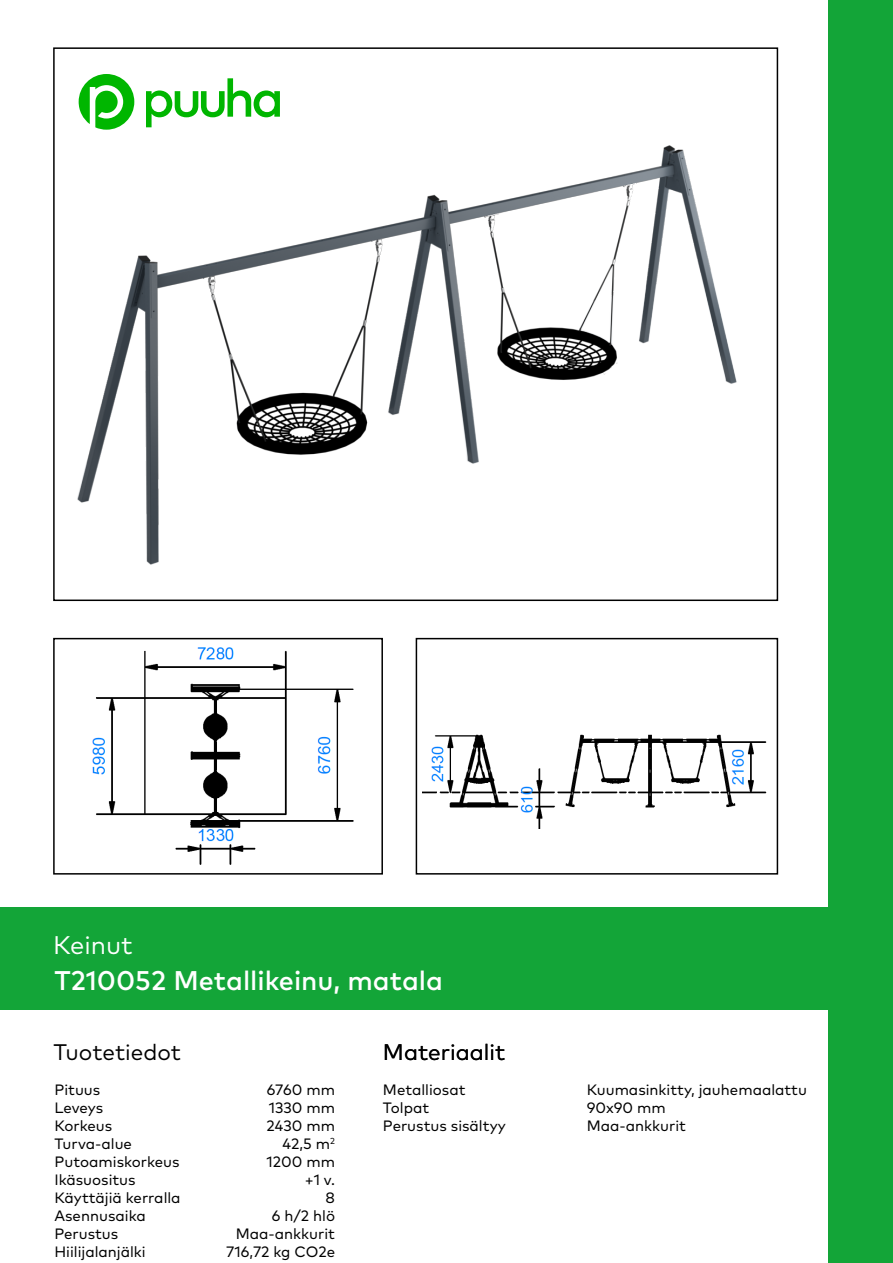
<style>
.page{position:relative;width:893px;height:1263px;background:#fff}
.page>*{position:absolute;margin:0;border:0;box-sizing:border-box;transform-origin:0 0}
.t1{font:500 27px "Mark Pro";color:#fff}
.t2{font:25.5px "Mark Pro";color:#fff}
.t3{font:22.5px "Mark Pro";color:#000}
.t4{font:15px/18px "Mark Pro";color:#000}
</style>
<div class="page">
<div style="left:828px;top:0;width:65px;height:1263px;background:#13a538"></div>
<div style="left:0;top:907px;width:884px;height:102px;background:#13a538"></div>
<svg style="left:79px;top:74px;width:55px;height:56px"></svg>
<svg style="left:146px;top:78px;width:134px;height:49px"></svg>
<div style="left:416px;top:638px;width:362px;height:236px;border:2px solid #000"></div>
<div style="left:53px;top:638px;width:330px;height:236px;border:2px solid #000"></div>
<img style="left:53px;top:131px;width:684px;height:458px">
<img style="left:422px;top:734px;width:345px;height:94px">
<img style="left:92px;top:647px;width:262px;height:218px">
<h2 class="t2" style="left:53px;top:926px;width:81px">Keinut</h2>
<h1 class="t1" style="left:54px;top:960px;width:390px">T210052 Metallikeinu, matala</h1>
<h3 class="t3" style="left:53px;top:1035px;width:129px">Tuotetiedot</h3>
<p class="t4" style="left:54px;top:1079px;width:128px">Pituus<br>Leveys<br>Korkeus<br>Turva-alue<br>Putoamiskorkeus<br>Ikäsuositus<br>Käyttäjiä kerralla<br>Asennusaika<br>Perustus<br>Hiilijalanjälki</p>
<p class="t4" style="left:226px;top:1079px;width:110px;text-align:right">6760 mm<br>1330 mm<br>2430 mm<br>42,5 m<sup>2<br></sup>1200 mm<br>+1 v.<br>8<br>6 h/2 hlö<br>Maa-ankkurit<br>716,72 kg CO2e</p>
<h3 class="t3" style="left:383px;top:1035px;width:124px">Materiaalit</h3>
<p class="t4" style="left:383px;top:1079px;width:124px">Metalliosat<br>Tolpat<br>Perustus sisältyy</p>
<p class="t4" style="left:587px;top:1079px;width:222px">Kuumasinkitty, jauhemaalattu<br>90x90 mm<br>Maa-ankkurit</p>
</div>
